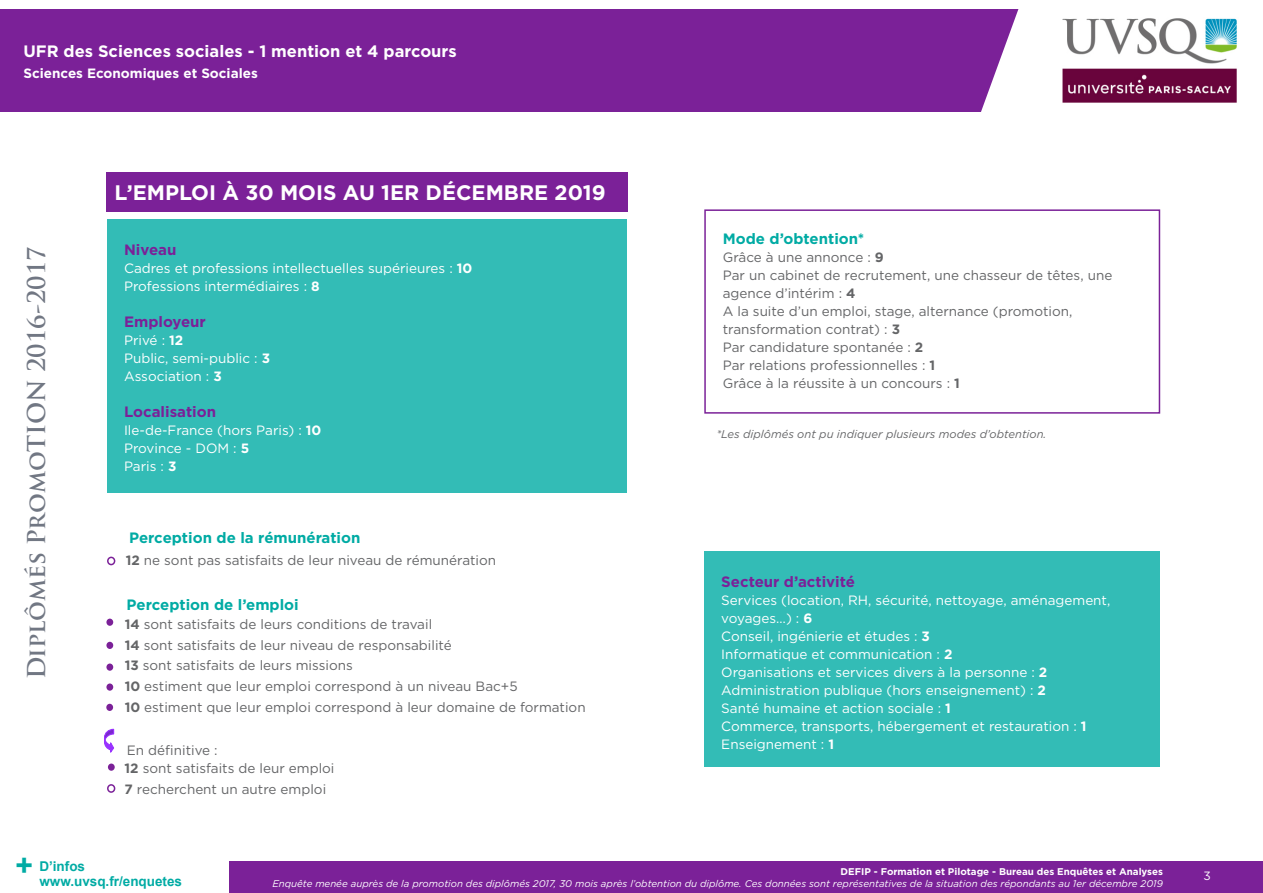
<style>
.page{position:relative;width:1263px;height:893px;background:#fff}
.page>*{position:absolute;margin:0;border:0;box-sizing:border-box;transform-origin:0 0}
.t1{font:700 30px "Arial";color:#00aba4}
.t2{font:700 24px "Trajan Pro";color:#717783}
.t3{font:700 21px "Gotham";color:#fff}
.t4{font:700 16.5px "Gotham";color:#fff}
.t5{font:700 15px "Gotham";color:#00aba4}
.t6{font:700 15px "Gotham";color:#7b2198}
.t7{font:13.5px/18px "Gotham";color:#646567}
.t8{font:13.5px/18px "Gotham";color:#fff}
.t9{font:700 13.5px "Gotham";color:#fff}
.t10{font:700 13.5px/15px "Arial";color:#00aba4}
.t11{font:12px "Gotham";color:#fff}
.Légendes_graphiques{font:italic 11.25px "Gotham";color:#646567}
.t12{font:italic 9.75px "Gotham";color:#fff}
.t13{font:700 9.75px "Gotham";color:#fff}
.s1{font-weight:700}
</style>
<div class="page">
<div style="left:0;top:861px;width:1263px;height:32px;background:#7b2198"></div>
<div style="left:0;top:836px;width:229px;height:57px;background:#fff"></div>
<div style="left:0;top:10px;width:1023px;height:102px;background:#7b2198"></div>
<svg style="left:963px;top:9px;width:60px;height:103px"></svg>
<img style="left:1062px;top:18px;width:175px;height:85px">
<div style="left:106px;top:172px;width:522px;height:40px;background:#7b2198"></div>
<div style="left:704px;top:551px;width:456px;height:216px;background:#33bcb6"></div>
<div style="left:107px;top:219px;width:519px;height:274px;background:#33bcb6"></div>
<svg style="left:104px;top:728px;width:11px;height:25px"></svg>
<div style="left:106px;top:619px;width:7px;height:7px;background:#7b2198;border-radius:50%"></div>
<div style="left:106px;top:642px;width:7px;height:7px;background:#7b2198;border-radius:50%"></div>
<div style="left:106px;top:663px;width:7px;height:8px;background:#7b2198;border-radius:50%"></div>
<div style="left:106px;top:683px;width:7px;height:8px;background:#7b2198;border-radius:50%"></div>
<div style="left:106px;top:704px;width:7px;height:7px;background:#7b2198;border-radius:50%"></div>
<div style="left:108px;top:763px;width:7px;height:8px;background:#7b2198;border-radius:50%"></div>
<div style="left:107px;top:784px;width:8px;height:9px;border:2px solid #7b2198;border-radius:50%"></div>
<div style="left:704px;top:209px;width:456px;height:205px;border:2px solid #7b2198"></div>
<div style="left:107px;top:557px;width:8px;height:8px;border:2px solid #7b2198;border-radius:50%"></div>
<p class="t4" style="left:23px;top:40px;width:435px">UFR des Sciences sociales - 1 mention et 4 parcours</p>
<p class="t9" style="left:23px;top:64px;width:236px">Sciences Economiques et Sociales</p>
<h2 class="t2" style="left:22px;top:679px;width:434px;rotate:-90deg">Diplômés PromoTION 2016-2017</h2>
<p class="t3" style="left:115px;top:179px;width:493px">L’EMPLOI À 30 MOIS AU 1ER DÉCEMBRE 2019</p>
<p class="t6" style="left:124px;top:240px;width:54px">Niveau</p>
<p class="t8" style="left:124px;top:259px;width:350px">Cadres et professions intellectuelles supérieures : <span class="s1">10</span></p>
<p class="t8" style="left:124px;top:277px;width:197px">Professions intermédiaires : <span class="s1">8</span></p>
<p class="t6" style="left:124px;top:312px;width:83px">Employeur</p>
<p class="t8" style="left:124px;top:331px;width:61px">Privé : <span class="s1">12</span></p>
<p class="t8" style="left:124px;top:349px;width:148px">Public, semi-public : <span class="s1">3</span></p>
<p class="t8" style="left:124px;top:367px;width:99px">Association : <span class="s1">3</span></p>
<p class="t6" style="left:124px;top:402px;width:93px">Localisation</p>
<p class="t8" style="left:124px;top:421px;width:199px">Ile-de-France (hors Paris) : <span class="s1">10</span></p>
<p class="t8" style="left:124px;top:439px;width:127px">Province - DOM : <span class="s1">5</span></p>
<p class="t8" style="left:124px;top:457px;width:54px">Paris : <span class="s1">3</span></p>
<p class="t5" style="left:129px;top:528px;width:233px">Perception de la rémunération</p>
<p class="t7" style="left:126px;top:551px;width:372px"><span class="s1">12</span> ne sont pas satisfaits de leur niveau de rémunération</p>
<p class="t5" style="left:127px;top:594px;width:174px">Perception de l’emploi</p>
<p class="t7" style="left:125px;top:615px;width:309px"><span class="s1">14</span> sont satisfaits de leurs conditions de travail</p>
<p class="t7" style="left:125px;top:636px;width:329px"><span class="s1">14</span> sont satisfaits de leur niveau de responsabilité</p>
<p class="t7" style="left:125px;top:656px;width:230px"><span class="s1">13</span> sont satisfaits de leurs missions</p>
<p class="t7" style="left:125px;top:677px;width:394px"><span class="s1">10</span> estiment que leur emploi correspond à un niveau Bac+5</p>
<p class="t7" style="left:125px;top:698px;width:462px"><span class="s1">10</span> estiment que leur emploi correspond à leur domaine de formation</p>
<p class="t7" style="left:127px;top:741px;width:92px">En définitive :</p>
<p class="t7" style="left:125px;top:759px;width:211px"><span class="s1">12</span> sont satisfaits de leur emploi</p>
<p class="t7" style="left:125px;top:780px;width:203px"><span class="s1">7</span> recherchent un autre emploi</p>
<p class="t5" style="left:723px;top:229px;width:143px">Mode d’obtention*</p>
<p class="t7" style="left:723px;top:248px;width:163px">Grâce à une annonce : <span class="s1">9</span></p>
<p class="t7" style="left:723px;top:266px;width:391px">Par un cabinet de recrutement, une chasseur de têtes, une agence d’intérim : <span class="s1">4</span></p>
<p class="t7" style="left:723px;top:302px;width:351px">A la suite d’un emploi, stage, alternance (promotion, transformation contrat) : <span class="s1">3</span></p>
<p class="t7" style="left:723px;top:338px;width:202px">Par candidature spontanée : <span class="s1">2</span></p>
<p class="t7" style="left:723px;top:356px;width:214px">Par relations professionnelles : <span class="s1">1</span></p>
<p class="t7" style="left:723px;top:374px;width:239px">Grâce à la réussite à un concours : <span class="s1">1</span></p>
<p class="Légendes_graphiques" style="left:716px;top:427px;width:332px">*Les diplômés ont pu indiquer plusieurs modes d’obtention.</p>
<p class="t6" style="left:721px;top:572px;width:135px">Secteur d’activité</p>
<p class="t8" style="left:721px;top:591px;width:391px">Services (location, RH, sécurité, nettoyage, aménagement, voyages…) : <span class="s1">6</span></p>
<p class="t8" style="left:721px;top:627px;width:210px">Conseil, ingénierie et études : <span class="s1">3</span></p>
<p class="t8" style="left:721px;top:645px;width:233px">Informatique et communication : <span class="s1">2</span></p>
<p class="t8" style="left:721px;top:663px;width:328px">Organisations et services divers à la personne : <span class="s1">2</span></p>
<p class="t8" style="left:721px;top:681px;width:326px">Administration publique (hors enseignement) : <span class="s1">2</span></p>
<p class="t8" style="left:721px;top:699px;width:231px">Santé humaine et action sociale : <span class="s1">1</span></p>
<p class="t8" style="left:721px;top:717px;width:367px">Commerce, transports, hébergement et restauration : <span class="s1">1</span></p>
<p class="t8" style="left:721px;top:735px;width:114px">Enseignement : <span class="s1">1</span></p>
<h1 class="t1" style="left:15px;top:845px;width:19px">+</h1>
<p class="t10" style="left:39px;top:859px;width:144px">D’infos www.uvsq.fr/enquetes</p>
<p class="t13" style="left:841px;top:865px;width:324px">DEFIP - Formation et Pilotage - Bureau des Enquêtes et Analyses</p>
<p class="t12" style="left:272px;top:877px;width:892px">Enquête menée auprès de la promotion des diplômés 2017, 30 mois après l’obtention du diplôme. Ces données sont représentatives de la situation des répondants au 1er décembre 2019</p>
<p class="t11" style="left:1203px;top:868px;width:9px">3</p>
</div>
